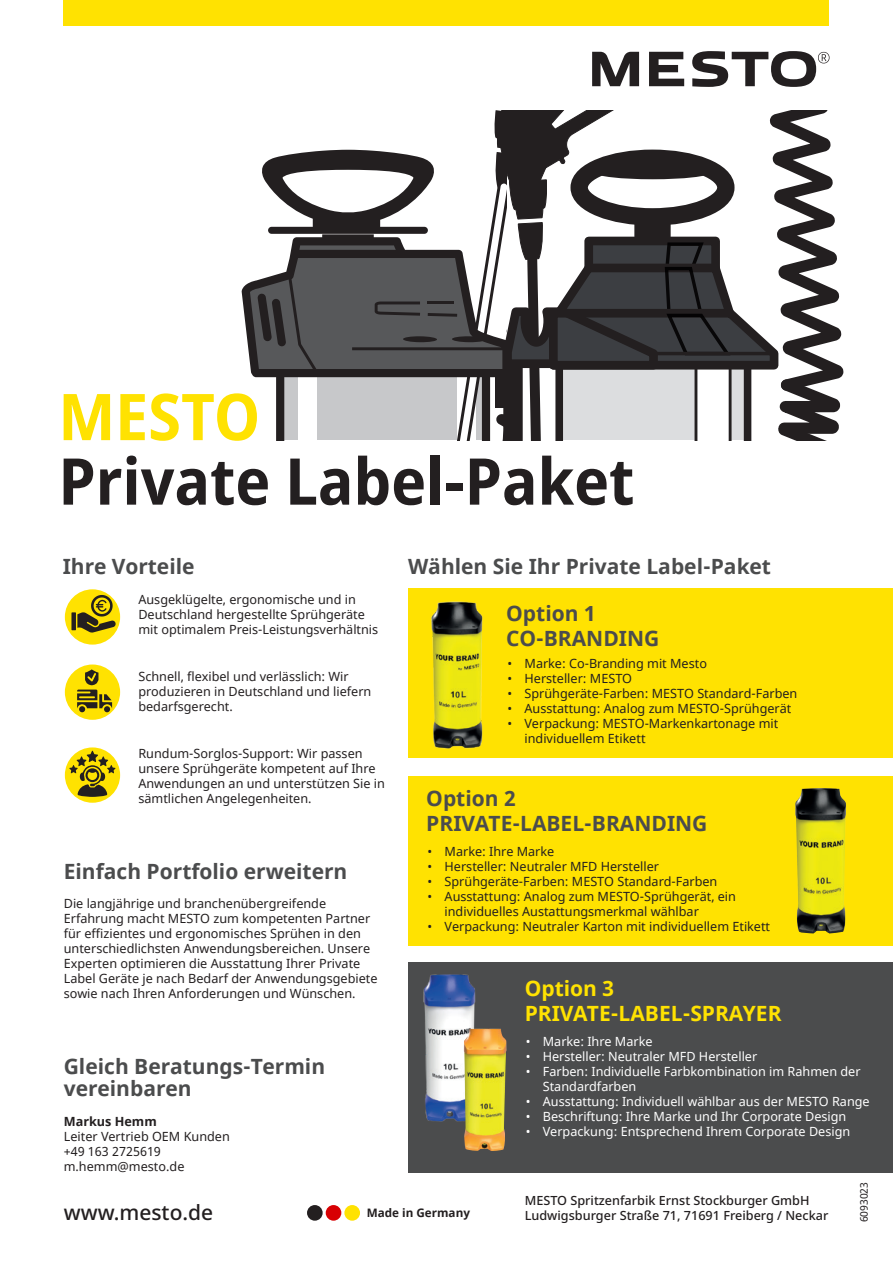
<style>
.page{position:relative;width:893px;height:1263px;background:#fff}
.page>*{position:absolute;margin:0;border:0;box-sizing:border-box;transform-origin:0 0}
.Fließtext_rechts{font:700 semi-condensed 64.5px "Noto Sans";color:#231f20}
.Fließtext_rechts-2{font:700 semi-condensed 64.5px "Noto Sans";color:#ffe201}
.Überschrift{font:700 21px/25.2px "Noto Sans";color:#4b4c4d}
.Fließtext_rechts-3{font:700 21px "Noto Sans";color:#4b4c4d}
.Überschrift-2{font:700 21px/25.2px "Noto Sans";color:#ffe201}
.Fließtext_rechts-4{font:500 21px "Noto Sans";color:#231f20}
.Fließtext_rechts-5{font:12.6px/15px "Noto Sans";color:#231f20}
.t1{font:12.6px/15px "Noto Sans";color:#fff}
.Fließtext_links{font:12.6px/15px "Noto Sans";color:#231f20}
.t2{font:500 12.6px/15.1px "Noto Sans";color:#231f20}
.Fußzeile{font:700 11.7px "Noto Sans";color:#231f20}
.Produktbeschreibung_mittig{font:10.5px "Noto Sans";color:#231f20}
.s1{font-weight:700}
</style>
<div class="page">
<div style="left:64px;top:0;width:765px;height:26px;background:#ffe201"></div>
<svg style="left:592px;top:52px;width:47px;height:34px"></svg>
<svg style="left:649px;top:52px;width:35px;height:34px"></svg>
<svg style="left:692px;top:51px;width:137px;height:36px"></svg>
<div style="left:408px;top:589px;width:485px;height:169px;background:#ffe201"></div>
<div style="left:408px;top:776px;width:485px;height:169px;background:#ffe201"></div>
<div style="left:408px;top:962px;width:485px;height:210px;background:#4b4c4d"></div>
<div style="left:65px;top:589px;width:55px;height:56px;background:#ffe201;border-radius:50%"></div>
<div style="left:65px;top:664px;width:55px;height:56px;background:#ffe201;border-radius:50%"></div>
<div style="left:65px;top:747px;width:55px;height:56px;background:#ffe201;border-radius:50%"></div>
<svg style="left:246px;top:111px;width:598px;height:329px"></svg>
<svg style="left:71px;top:595px;width:45px;height:38px"></svg>
<svg style="left:77px;top:669px;width:35px;height:43px"></svg>
<svg style="left:69px;top:750px;width:47px;height:47px"></svg>
<img style="left:418px;top:588px;width:77px;height:161px">
<img style="left:795px;top:788px;width:51px;height:145px">
<img style="left:423px;top:974px;width:53px;height:148px">
<img style="left:464px;top:1028px;width:43px;height:123px">
<div style="left:344px;top:1205px;width:16px;height:16px;background:#ffe201;border-radius:50%"></div>
<div style="left:326px;top:1205px;width:15px;height:16px;background:#d80003;border-radius:50%"></div>
<div style="left:307px;top:1205px;width:16px;height:16px;background:#231f20;border-radius:50%"></div>
<p class="Fließtext_rechts-2" style="left:58px;top:371px;width:203px">MESTO</p>
<p class="Fließtext_rechts" style="left:58px;top:435px;width:577px">Private Label-Paket</p>
<p class="Überschrift" style="left:63px;top:554px;width:133px">Ihre Vorteile</p>
<p class="Überschrift" style="left:408px;top:554px;width:364px">Wählen Sie Ihr Private Label-Paket</p>
<p class="Überschrift" style="left:506px;top:601px;width:155px">Option 1<br>CO-BRANDING</p>
<p class="Fließtext_links" style="left:138px;top:592px;width:241px">Ausgeklügelte, ergonomische und in<br>Deutschland hergestellte Sprühgeräte mit optimalem Preis-Leistungsverhältnis</p>
<p class="Fließtext_rechts-5" style="left:138px;top:669px;width:234px">Schnell, flexibel und verlässlich: Wir produzieren in Deutschland und liefern bedarfsgerecht.</p>
<p class="Fließtext_rechts-5" style="left:138px;top:746px;width:248px">Rundum-Sorglos-Support: Wir passen unsere Sprühgeräte kompetent auf Ihre Anwendungen an und unterstützen Sie in sämtlichen Angelegenheiten.</p>
<p class="Fließtext_rechts-5" style="left:507px;top:657px;width:201px">• Marke: Co-Branding mit Mesto</p>
<p class="Fließtext_rechts-5" style="left:507px;top:672px;width:126px">• Hersteller: MESTO</p>
<p class="Fließtext_rechts-5" style="left:507px;top:687px;width:291px">• Sprühgeräte-Farben: MESTO Standard-Farben</p>
<p class="Fließtext_rechts-5" style="left:507px;top:702px;width:285px">• Ausstattung: Analog zum MESTO-Sprühgerät</p>
<p class="Fließtext_rechts-5" style="left:524px;top:717px;width:255px;text-indent:-17px">• Verpackung: MESTO-Markenkartonage mit individuellem Etikett</p>
<p class="Überschrift" style="left:426px;top:786px;width:283px">Option 2<br>PRIVATE-LABEL-BRANDING</p>
<p class="Überschrift" style="left:64px;top:860px;width:285px">Einfach Portfolio erweitern</p>
<p class="Fließtext_rechts-5" style="left:64px;top:897px;width:315px">Die langjährige und branchenübergreifende Erfahrung macht MESTO zum kompetenten Partner für effizientes und ergonomisches Sprühen in den unterschiedlichsten Anwendungsbereichen. Unsere Experten optimieren die Ausstattung Ihrer Private Label Geräte je nach Bedarf der Anwendungsgebiete sowie nach Ihren Anforderungen und Wünschen.</p>
<p class="Fließtext_rechts-3" style="left:64px;top:1051px;width:263px">Gleich Beratungs-Termin</p>
<p class="Fließtext_rechts-3" style="left:64px;top:1074px;width:129px">vereinbaren</p>
<p class="Fließtext_rechts-5" style="left:64px;top:1114px;width:168px"><span class="s1">Markus Hemm<br></span>Leiter Vertrieb OEM Kunden +49 163 2725619 m.hemm@mesto.de</p>
<p class="Fließtext_rechts-5" style="left:428px;top:844px;width:128px">• Marke: Ihre Marke</p>
<p class="Fließtext_rechts-5" style="left:428px;top:859px;width:233px">• Hersteller: Neutraler MFD Hersteller</p>
<p class="Fließtext_rechts-5" style="left:428px;top:874px;width:291px">• Sprühgeräte-Farben: MESTO Standard-Farben</p>
<p class="Fließtext_rechts-5" style="left:445px;top:889px;width:293px;text-indent:-17px">• Ausstattung: Analog zum MESTO-Sprühgerät, ein individuelles Austattungsmerkmal wählbar</p>
<p class="Fließtext_rechts-5" style="left:428px;top:919px;width:344px">• Verpackung: Neutraler Karton mit individuellem Etikett</p>
<p class="Überschrift-2" style="left:525px;top:976px;width:258px">Option 3<br>PRIVATE-LABEL-SPRAYER</p>
<p class="t1" style="left:526px;top:1034px;width:128px">• Marke: Ihre Marke</p>
<p class="t1" style="left:526px;top:1049px;width:233px">• Hersteller: Neutraler MFD Hersteller</p>
<p class="t1" style="left:543px;top:1064px;width:319px;text-indent:-17px">• Farben: Individuelle Farbkombination im Rahmen der<br>Standardfarben</p>
<p class="t1" style="left:526px;top:1094px;width:345px">• Ausstattung: Individuell wählbar aus der MESTO Range</p>
<p class="t1" style="left:526px;top:1109px;width:322px">• Beschriftung: Ihre Marke und Ihr Corporate Design</p>
<p class="t1" style="left:526px;top:1124px;width:326px">• Verpackung: Entsprechend Ihrem Corporate Design</p>
<p class="Fließtext_rechts-4" style="left:64px;top:1201px;width:151px">www.mesto.de</p>
<p class="Fußzeile" style="left:367px;top:1205px;width:105px">Made in Germany</p>
<p class="t2" style="left:525px;top:1193px;width:305px">MESTO Spritzenfarbik Ernst Stockburger GmbH<br>Ludwigsburger Straße 71, 71691 Freiberg / Neckar</p>
<p class="Produktbeschreibung_mittig" style="left:857px;top:1222px;width:42px;rotate:-90deg">6093023</p>
</div>
